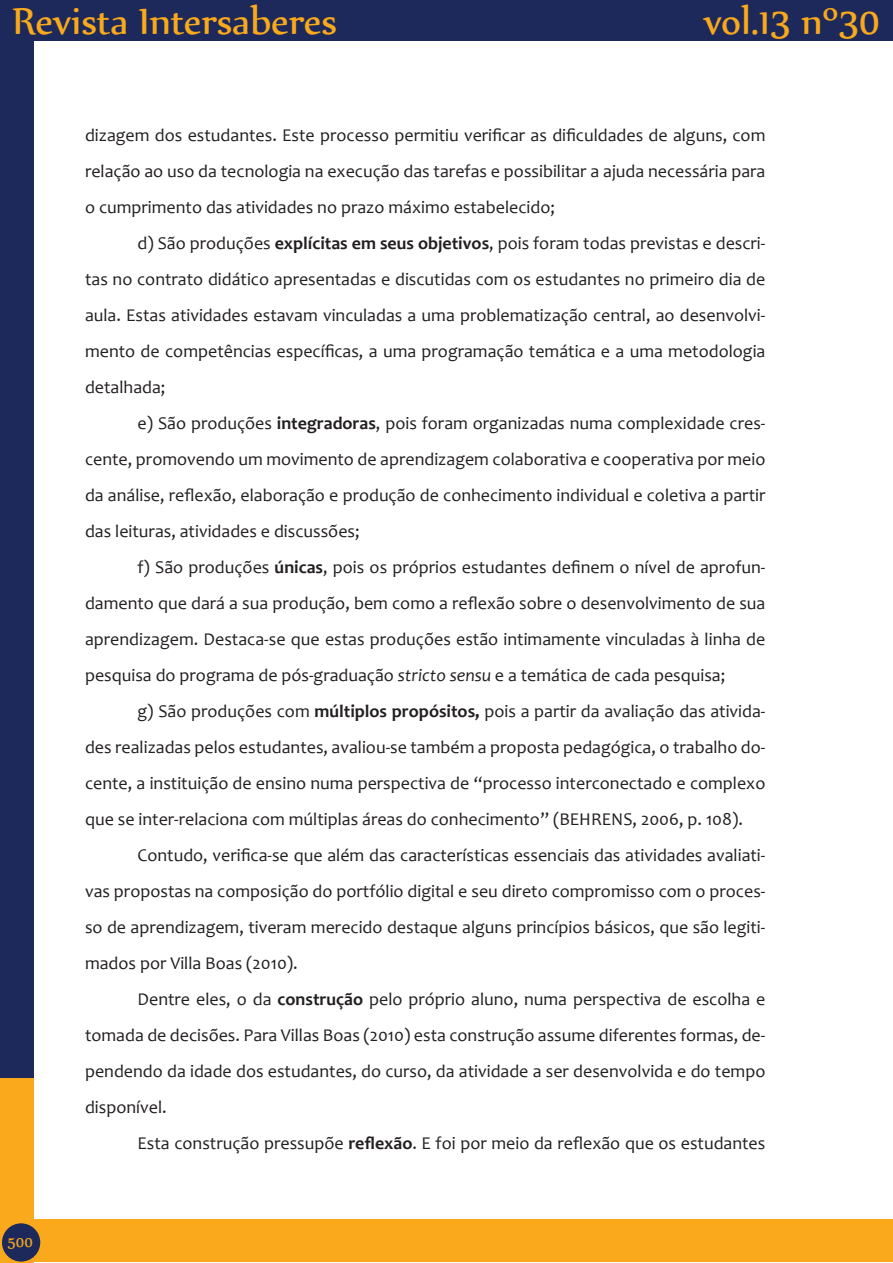
<style>
.page{position:relative;width:893px;height:1263px;background:#fff}
.page>*{position:absolute;margin:0;border:0;box-sizing:border-box;transform-origin:0 0}
.t1{font:45px "Nyala";color:#f9a91b}
.t2{font:18px/36px "Candara";color:#231f20;text-align:justify}
.t3{font:18px "Nyala";color:#f9a91b}
.s1{font-weight:700}
.s2{font-style:italic}
</style>
<div class="page">
<div style="left:0;top:0;width:33px;height:1081px;background:#1d295a"></div>
<div style="left:0;top:0;width:893px;height:41px;background:#1d295a"></div>
<div style="left:0;top:1078px;width:33px;height:185px;background:#f9a91b"></div>
<div style="left:21px;top:1219px;width:872px;height:43px;background:#f9a91b"></div>
<div style="left:2px;top:1223px;width:38px;height:38px;background:#1d295a;border-radius:50%"></div>
<h1 class="t1" style="left:13px;top:-6px;width:326px">Revista Intersaberes</h1>
<h1 class="t1" style="left:704px;top:-6px;width:178px">vol.13 nº30</h1>
<p class="t3" style="left:8px;top:1231px;width:27px">500</p>
<p class="t2" style="left:85px;top:117px;width:682px">dizagem dos estudantes. Este processo permitiu verificar as dificuldades de alguns, com relação ao uso da tecnologia na execução das tarefas e possibilitar a ajuda necessária para o cumprimento das atividades no prazo máximo estabelecido;</p>
<p class="t2" style="left:85px;top:225px;width:682px;text-indent:52px">d) São produções <span class="s1">explícitas em seus objetivos</span>, pois foram todas previstas e descri&shy;tas no contrato didático apresentadas e discutidas com os estudantes no primeiro dia de aula. Estas atividades estavam vinculadas a uma problematização central, ao desenvolvi&shy;mento de competências específicas, a uma programação temática e a uma metodologia detalhada;</p>
<p class="t2" style="left:85px;top:405px;width:682px;text-indent:52px">e) São produções <span class="s1">integradoras</span>, pois foram organizadas numa complexidade cres&shy;cente, promovendo um movimento de aprendizagem colaborativa e cooperativa por meio da análise, reflexão, elaboração e produção de conhecimento individual e coletiva a partir das leituras, atividades e discussões;</p>
<p class="t2" style="left:85px;top:549px;width:682px;text-indent:52px">f) São produções <span class="s1">únicas</span>, pois os próprios estudantes definem o nível de aprofun&shy;damento que dará a sua produção, bem como a reflexão sobre o desenvolvimento de sua aprendizagem. Destaca-se que estas produções estão intimamente vinculadas à linha de pesquisa do programa de pós-graduação <span class="s2">stricto sensu</span> e a temática de cada pesquisa;</p>
<p class="t2" style="left:85px;top:693px;width:682px;text-indent:52px">g) São produções com <span class="s1">múltiplos propósitos,</span> pois a partir da avaliação das ativida&shy;des realizadas pelos estudantes, avaliou-se também a proposta pedagógica, o trabalho do&shy;cente, a instituição de ensino numa perspectiva de “processo interconectado e complexo que se inter-relaciona com múltiplas áreas do conhecimento” (BEHRENS, 2006, p. 108).</p>
<p class="t2" style="left:85px;top:837px;width:682px;text-indent:52px">Contudo, verifica-se que além das características essenciais das atividades avaliati&shy;vas propostas na composição do portfólio digital e seu direto compromisso com o proces&shy;so de aprendizagem, tiveram merecido destaque alguns princípios básicos, que são legiti&shy;mados por Villa Boas (2010).</p>
<p class="t2" style="left:85px;top:981px;width:682px;text-indent:52px">Dentre eles, o da <span class="s1">construção</span> pelo próprio aluno, numa perspectiva de escolha e tomada de decisões. Para Villas Boas (2010) esta construção assume diferentes formas, de&shy;pendendo da idade dos estudantes, do curso, da atividade a ser desenvolvida e do tempo disponível.</p>
<p class="t2" style="left:138px;top:1125px;width:629px">Esta construção pressupõe <span class="s1">reflexão</span>. E foi por meio da reflexão que os estudantes</p>
</div>
